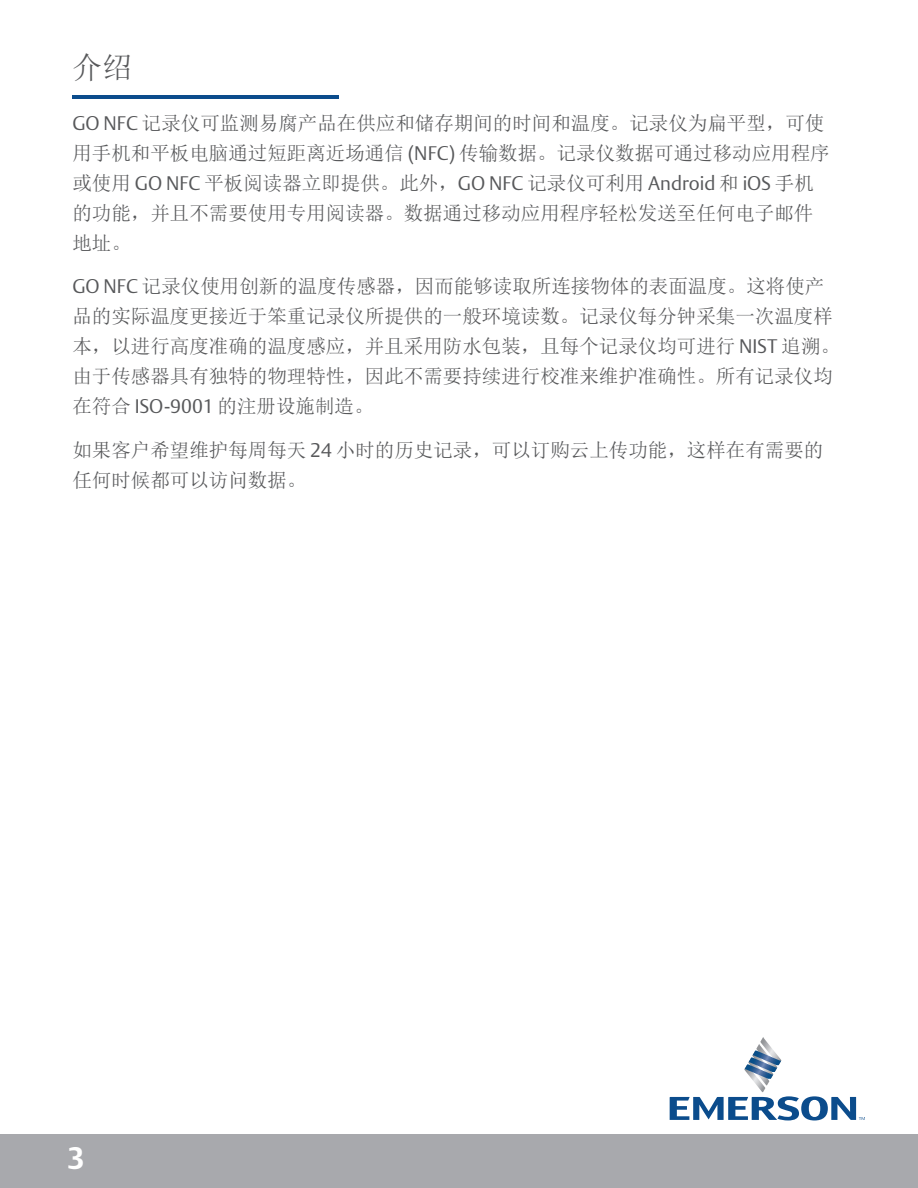
<style>
.page{position:relative;width:918px;height:1188px;background:#fff}
.page>*{position:absolute;margin:0;border:0;box-sizing:border-box;transform-origin:0 0}
.t1{font:30px "Sim Sun";color:#57585a}
.t2{font:700 30px "DTL Argo T";color:#fff}
.t3{font:19.5px/30px "Sim Sun";color:#57585a}
.s1{font-family:"DTL Argo T";font-weight:300}
</style>
<div class="page">
<svg style="left:670px;top:1037px;width:195px;height:84px"></svg>
<div style="left:0;top:1134px;width:918px;height:54px;background:#a8a9ad"></div>
<hr style="left:72px;top:96px;width:267px;height:3px;background:#0b4c8c">
<p class="t1" style="left:72px;top:52px;width:62px">介绍</p>
<p class="t3" style="left:72px;top:108px;width:759px"><span class="s1">GO NFC</span> 记录仪可监测易腐产品在供应和储存期间的时间和温度。记录仪为扁平型，可使用手机和平板电脑通过短距离近场通信 <span class="s1">(NFC)</span> 传输数据。记录仪数据可通过移动应用程序或使用 <span class="s1">GO NFC</span> 平板阅读器立即提供。此外，<span class="s1">GO NFC</span> 记录仪可利用 <span class="s1">Android</span> 和 <span class="s1">iOS</span> 手机的功能，并且不需要使用专用阅读器。数据通过移动应用程序轻松发送至任何电子邮件地址。</p>
<p class="t3" style="left:72px;top:271px;width:769px"><span class="s1">GO NFC</span> 记录仪使用创新的温度传感器，因而能够读取所连接物体的表面温度。这将使产品的实际温度更接近于笨重记录仪所提供的一般环境读数。记录仪每分钟采集一次温度样本，以进行高度准确的温度感应，并且采用防水包装，且每个记录仪均可进行 <span class="s1">NIST</span> 追溯。由于传感器具有独特的物理特性，因此不需要持续进行校准来维护准确性。所有记录仪均在符合 <span class="s1">ISO-9001</span> 的注册设施制造。</p>
<p class="t3" style="left:72px;top:435px;width:753px">如果客户希望维护每周每天 <span class="s1">24</span> 小时的历史记录，可以订购云上传功能，这样在有需要的任何时候都可以访问数据。</p>
<h1 class="t2" style="left:68px;top:1140px;width:19px">3</h1>
</div>
